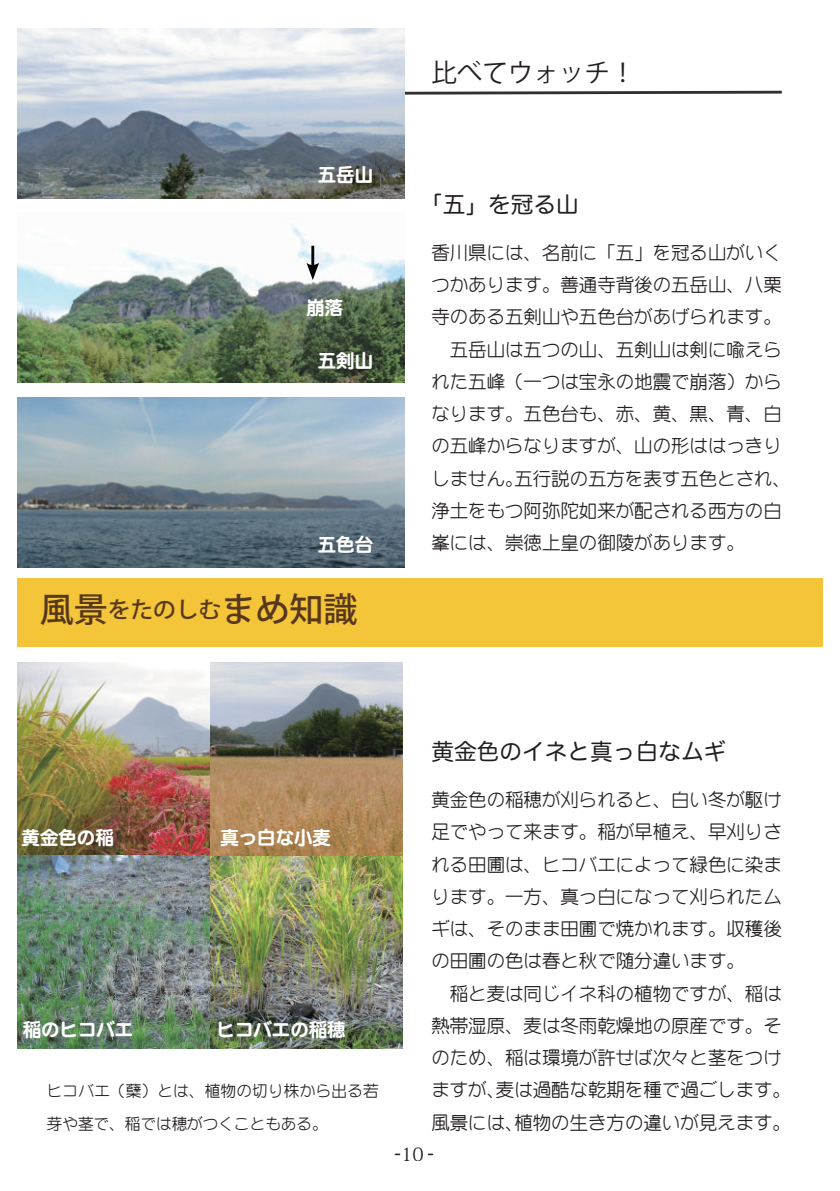
<style>
.page{position:relative;width:840px;height:1191px;background:#fff}
.page>*{position:absolute;margin:0;border:0;box-sizing:border-box;transform-origin:0 0}
.t1{font:500 34px "Koz Go Pro";color:#57381d}
.t2{font:25.6px "Koz Go Pro";color:#231f20}
.t3{font:22.6px "Hira Maru Pro W4";color:#231f20}
.t4{font:18.4px/32.2px "FGP Maru Gothic Ca L";color:#231f20}
.t5{font:18.4px "FGP Maru Gothic Ca U";color:#fff}
.t6{font:500 18.4px "Koz Go Pro";color:#231f20}
.t7{font:18.4px "Koz Min Pro";color:#231f20}
.t8{font:15.6px/32.2px "FGP Maru Gothic Ca L";letter-spacing:.005em;color:#231f20}
.s1{font-size:22.6px}
</style>
<div class="page">
<div style="left:17px;top:578px;width:805px;height:68px;background:#f4c538"></div>
<svg style="left:404px;top:89px;width:378px;height:7px"></svg>
<img style="left:17px;top:28px;width:387px;height:170px">
<img style="left:17px;top:223px;width:387px;height:160px">
<img style="left:17px;top:397px;width:387px;height:170px">
<img style="left:17px;top:662px;width:386px;height:386px">
<hr style="left:311px;top:246px;width:3px;height:22px;background:#030303">
<svg style="left:306px;top:263px;width:13px;height:17px"></svg>
<p class="t5" style="left:317px;top:165px;width:57px">五岳山</p>
<p class="t5" style="left:306px;top:299px;width:38px">崩落</p>
<p class="t5" style="left:317px;top:352px;width:57px">五剣山</p>
<p class="t5" style="left:317px;top:535px;width:57px">五色台</p>
<h1 class="t1" style="left:40px;top:588px;width:319px">風景<span class="s1">をたのしむ</span>まめ知識</h1>
<h2 class="t2" style="left:431px;top:56px;width:206px">比べてウォッチ！</h2>
<p class="t3" style="left:420px;top:184px;width:160px">「五」を冠る山</p>
<p class="t4" style="left:431px;top:236px;width:361px">香川県には、名前に「五」を冠る山がいくつかあります。善通寺背後の五岳山、八栗寺のある五剣山や五色台があげられます。　五岳山は五つの山、五剣山は剣に喩えられた五峰（一つは宝永の地震で崩落）からなります。五色台も、赤、黄、黒、青、白の五峰からなりますが、山の形ははっきりしません。五行説の五方を表す五色とされ、浄土をもつ阿弥陀如来が配される西方の白峯には、崇徳上皇の御陵があります。</p>
<p class="t5" style="left:22px;top:828px;width:94px">黄金色の稲</p>
<p class="t5" style="left:220px;top:828px;width:112px">真っ白な小麦</p>
<p class="t5" style="left:23px;top:1020px;width:112px">稲のヒコバエ</p>
<p class="t5" style="left:216px;top:1020px;width:130px">ヒコバエの稲穂</p>
<p class="t8" style="left:47px;top:1075px;width:333px">ヒコバエ（蘖）とは、植物の切り株から出る若芽や茎で、稲では穂がつくこともある。</p>
<p class="t3" style="left:431px;top:732px;width:296px">黄金色のイネと真っ白なムギ</p>
<p class="t4" style="left:431px;top:783px;width:361px">黄金色の稲穂が刈られると、白い冬が駆け足でやって来ます。稲が早植え、早刈りされる田圃は、ヒコバエによって緑色に染まります。一方、真っ白になって刈られたムギは、そのまま田圃で焼かれます。収穫後の田圃の色は春と秋で随分違います。<br>　稲と麦は同じイネ科の植物ですが、稲は熱帯湿原、麦は冬雨乾燥地の原産です。そのため、稲は環境が許せば次々と茎をつけますが、麦は過酷な乾期を種で過ごします。風景には、植物の生き方の違いが見えます。</p>
<p class="t7" style="left:401px;top:1140px;width:24px">10</p>
<p class="t6" style="left:394px;top:1141px;width:41px">- 　 -</p>
</div>
